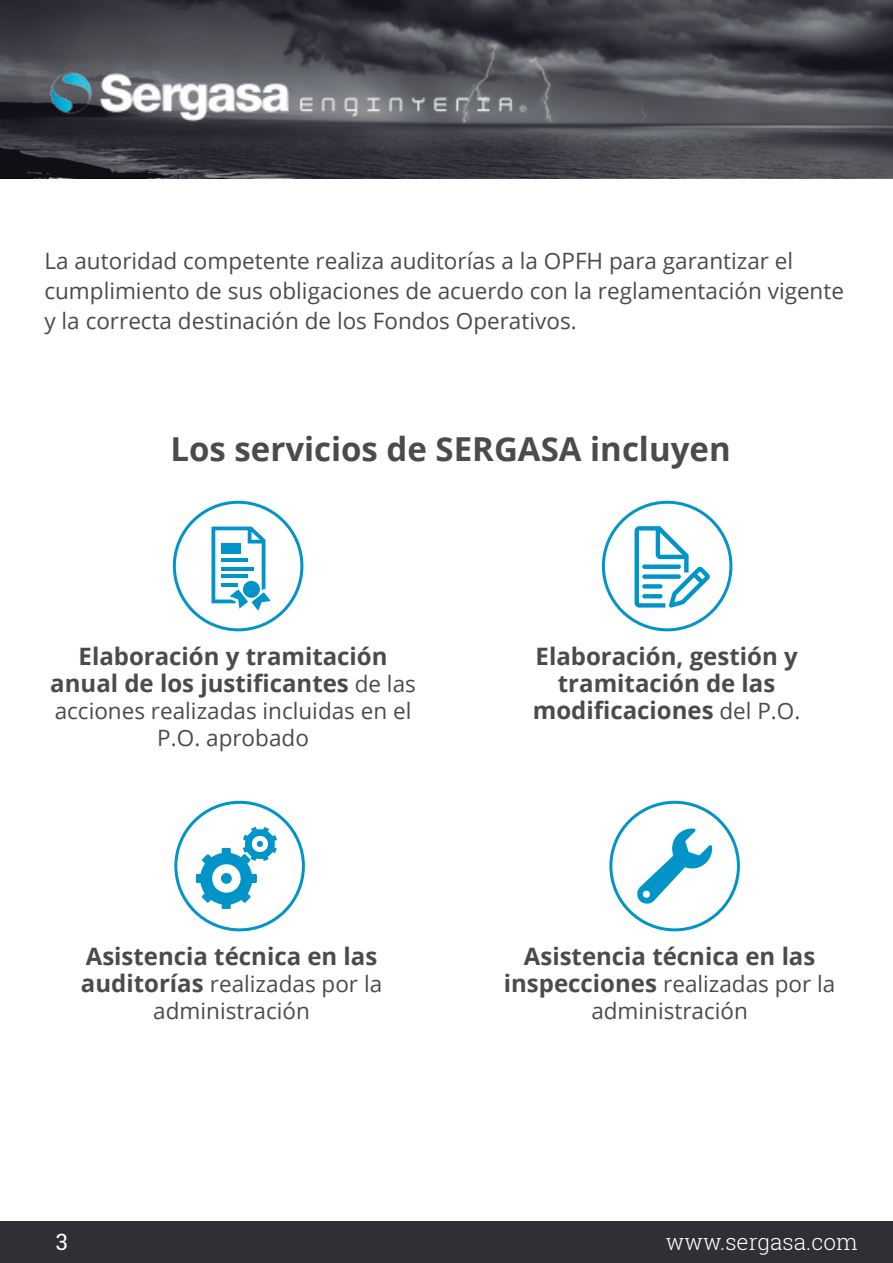
<style>
.page{position:relative;width:893px;height:1263px;background:#fff}
.page>*{position:absolute;margin:0;border:0;box-sizing:border-box;transform-origin:0 0}
.t1{font:700 33px "Open Sans";color:#4b4a4f}
.t2{font:700 24px/27px "Open Sans";color:#4b4a4f;text-align:center}
.t3{font:22.5px/27px "Open Sans";color:#4b4a4f;text-align:center}
.t4{font:300 22.5px "Roboto Slab";color:#fff}
.t5{font:22.5px "Roboto Slab";color:#fff}
.s1{font-weight:400;font-size:22.5px}
.s2{font-weight:700;font-size:24px}
</style>
<div class="page">
<div style="left:0;top:1222px;width:893px;height:41px;background:#302f34"></div>
<svg style="left:0;top:0;width:893px;height:178px;background:#424249"></svg>
<img style="left:30px;top:43px;width:518px;height:107px">
<div style="left:173px;top:501px;width:130px;height:130px;border:3px solid #0094c8;border-radius:50%"></div>
<div style="left:602px;top:501px;width:130px;height:130px;border:3px solid #0094c8;border-radius:50%"></div>
<div style="left:609px;top:801px;width:131px;height:130px;border:3px solid #0094c8;border-radius:50%"></div>
<div style="left:174px;top:801px;width:131px;height:130px;border:3px solid #0094c8;border-radius:50%"></div>
<svg style="left:211px;top:527px;width:60px;height:84px"></svg>
<svg style="left:634px;top:526px;width:76px;height:82px"></svg>
<svg style="left:196px;top:827px;width:81px;height:82px"></svg>
<svg style="left:637px;top:828px;width:76px;height:76px"></svg>
<p class="t3" style="left:44px;top:245px;width:801px;line-height:30px;text-align:left">La autoridad competente realiza auditorías a la OPFH para garantizar el cumplimiento de sus obligaciones de acuerdo con la reglamentación vigente y la correcta destinación de los Fondos Operativos.</p>
<h1 class="t1" style="left:170px;top:425px;width:562px">Los servicios de SERGASA incluyen</h1>
<p class="t2" style="left:50px;top:642px;width:367px">Elaboración y tramitación anual de los justificantes <span class="s1">de las</span></p>
<p class="t3" style="left:55px;top:697px;width:358px">acciones realizadas incluidas en el<br>P.O. aprobado</p>
<p class="t2" style="left:86px;top:942px;width:293px">Asistencia técnica en las</p>
<p class="t3" style="left:81px;top:970px;width:303px"><span class="s2">auditorías</span> realizadas por la administración</p>
<p class="t2" style="left:533px;top:642px;width:269px">Elaboración, gestión y tramitación de las modificaciones <span class="s1">del P.O.</span></p>
<p class="t2" style="left:524px;top:942px;width:293px">Asistencia técnica en las</p>
<p class="t3" style="left:504px;top:970px;width:333px"><span class="s2">inspecciones</span> realizadas por la administración</p>
<p class="t5" style="left:56px;top:1226px;width:14px">3</p>
<p class="t4" style="left:666px;top:1226px;width:193px">www.sergasa.com</p>
</div>
